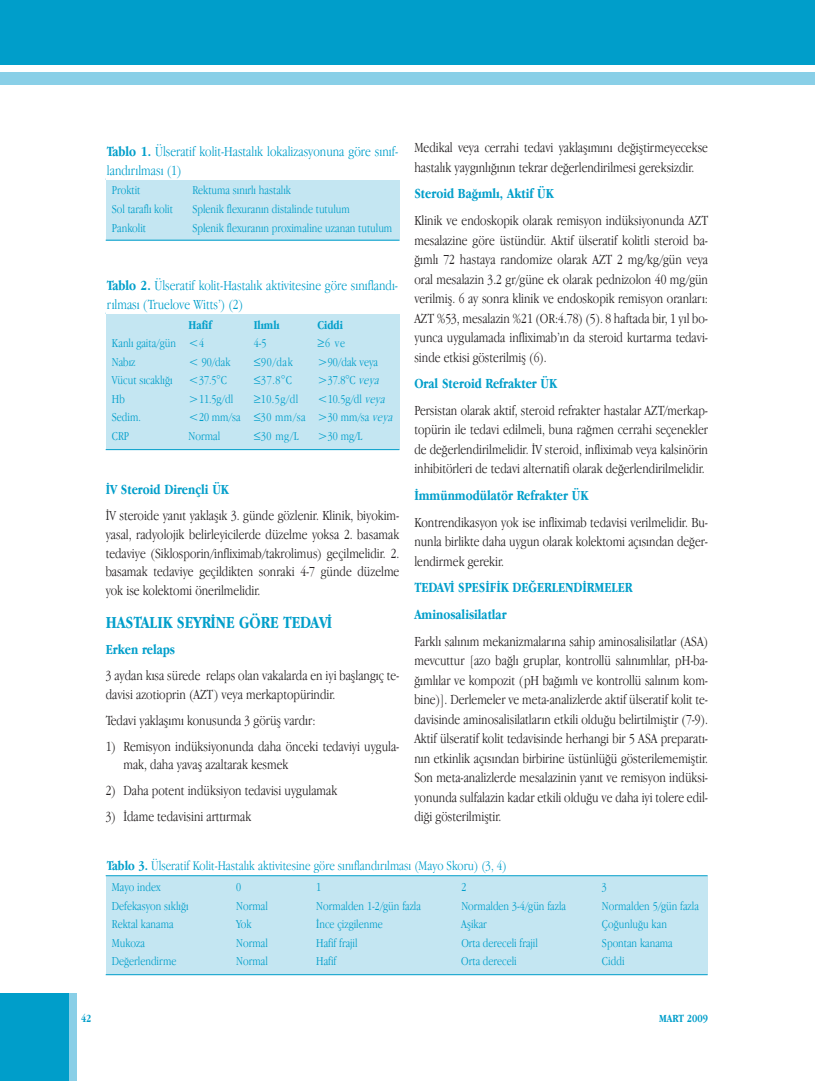
<style>
.page{position:relative;width:815px;height:1081px;background:#fff}
.page>*{position:absolute;margin:0;border:0;box-sizing:border-box;transform-origin:0 0}
.t1{font:700 17.5px "Apple Garamond";color:#009eca}
.t2{font:300 14.38px/19.5px "Apple Garamond";color:#231f20;text-align:justify}
.t3{font:300 14.38px/18.8px "Apple Garamond";color:#009eca}
.t4{font:700 14.38px/26.6px "Apple Garamond";color:#009eca}
.t5{font:300 13.75px "Apple Garamond";color:#009eca}
.t6{font:300 12.5px "Apple Garamond";color:#009eca}
.t7{font:700 12.5px "Apple Garamond";color:#009eca}
.t8{font:700 11.25px "Apple Garamond";color:#009eca}
.s1{font-weight:700}
.s2{font-style:italic}
</style>
<div class="page">
<div style="left:0;top:993px;width:70px;height:88px;background:#009eca"></div>
<div style="left:70px;top:993px;width:7px;height:88px;background:#89cfe7"></div>
<div style="left:0;top:0;width:814px;height:65px;background:#009eca"></div>
<div style="left:0;top:72px;width:814px;height:13px;background:#89cfe7"></div>
<div style="left:106px;top:179px;width:293px;height:62px;background:#c4e6f2"></div>
<hr style="left:106px;top:179px;width:293px;height:1px;background:#009eca">
<hr style="left:106px;top:240px;width:293px;height:1px;background:#009eca">
<div style="left:106px;top:313px;width:293px;height:137px;background:#c4e6f2"></div>
<hr style="left:106px;top:313px;width:293px;height:1px;background:#009eca">
<hr style="left:106px;top:449px;width:293px;height:1px;background:#009eca">
<div style="left:106px;top:876px;width:602px;height:98px;background:#c4e6f2"></div>
<hr style="left:106px;top:875px;width:602px;height:1px;background:#009eca">
<hr style="left:106px;top:974px;width:602px;height:1px;background:#009eca">
<p class="t3" style="left:107px;top:143px;width:293px"><span class="s1">Tablo 1.</span> Ülseratif kolit-Hastalık lokalizasyonuna göre sınıf&shy;landırılması (1)</p>
<p class="t6" style="left:112px;top:185px;width:30px">Proktit</p>
<p class="t6" style="left:192px;top:185px;width:100px">Rektuma sınırlı hastalık</p>
<p class="t6" style="left:112px;top:204px;width:63px">Sol taraflı kolit</p>
<p class="t6" style="left:192px;top:204px;width:159px">Splenik flexuranın distalinde tutulum</p>
<p class="t6" style="left:112px;top:222px;width:36px">Pankolit</p>
<p class="t6" style="left:192px;top:222px;width:201px">Splenik flexuranın proximaline uzanan tutulum</p>
<p class="t3" style="left:107px;top:277px;width:293px"><span class="s1">Tablo 2.</span> Ülseratif kolit-Hastalık aktivitesine göre sınıflandı&shy;rılması (Truelove Witts’) (2)</p>
<p class="t7" style="left:189px;top:319px;width:25px">Hafif</p>
<p class="t7" style="left:254px;top:319px;width:28px">Ilımlı</p>
<p class="t7" style="left:317px;top:319px;width:27px">Ciddi</p>
<p class="t6" style="left:112px;top:338px;width:94px">Kanlı gaita/gün &lt;4</p>
<p class="t6" style="left:254px;top:338px;width:14px">4-5</p>
<p class="t6" style="left:317px;top:338px;width:29px">≥6 ve</p>
<p class="t6" style="left:112px;top:357px;width:25px">Nabız</p>
<p class="t6" style="left:189px;top:357px;width:44px">&lt; 90/dak</p>
<p class="t6" style="left:254px;top:357px;width:41px">≤90/dak</p>
<p class="t6" style="left:317px;top:357px;width:62px">&gt;90/dak veya</p>
<p class="t6" style="left:112px;top:375px;width:62px">Vücut sıcaklığı</p>
<p class="t6" style="left:189px;top:375px;width:40px">&lt;37.5°C</p>
<p class="t6" style="left:254px;top:375px;width:40px">≤37.8°C</p>
<p class="t6" style="left:317px;top:375px;width:65px">&gt;37.8°C <span class="s2">veya</span></p>
<p class="t6" style="left:112px;top:394px;width:14px">Hb</p>
<p class="t6" style="left:189px;top:394px;width:46px">&gt;11.5g/dl</p>
<p class="t6" style="left:254px;top:394px;width:46px">≥10.5g/dl</p>
<p class="t6" style="left:317px;top:394px;width:71px">&lt;10.5g/dl <span class="s2">veya</span></p>
<p class="t6" style="left:112px;top:412px;width:31px">Sedim.</p>
<p class="t6" style="left:189px;top:412px;width:208px">&lt;20 mm/sa ≤30 mm/sa &gt;30 mm/sa <span class="s2">veya</span></p>
<p class="t6" style="left:112px;top:431px;width:19px">CRP</p>
<p class="t6" style="left:189px;top:431px;width:33px">Normal</p>
<p class="t6" style="left:254px;top:431px;width:46px">≤30 mg/L</p>
<p class="t6" style="left:317px;top:431px;width:46px">&gt;30 mg/L</p>
<p class="t4" style="left:106px;top:477px;width:125px">İV Steroid Dirençli ÜK</p>
<p class="t2" style="left:106px;top:507px;width:295px;line-height:18.8px">İV steroide yanıt yaklaşık 3. günde gözlenir. Klinik, biyokim&shy;yasal, radyolojik belirleyicilerde düzelme yoksa 2. basamak tedaviye (Siklosporin/infliximab/takrolimus) geçilmelidir. 2. basamak tedaviye geçildikten sonraki 4-7 günde düzelme yok ise kolektomi önerilmelidir.</p>
<p class="t1" style="left:106px;top:616px;width:228px">HASTALIK SEYRİNE GÖRE TEDAVİ</p>
<p class="t4" style="left:106px;top:637px;width:71px">Erken relaps</p>
<p class="t2" style="left:106px;top:667px;width:295px;line-height:18.8px">3 aydan kısa sürede relaps olan vakalarda en iyi başlangıç te&shy;davisi azotioprin (AZT) veya merkaptopürindir.</p>
<p class="t2" style="left:106px;top:711px;width:211px">Tedavi yaklaşımı konusunda 3 görüş vardır:</p>
<p class="t2" style="left:123px;top:738px;width:277px;line-height:18.8px;text-indent:-18px">1) Remisyon indüksiyonunda daha önceki tedaviyi uygula&shy;mak, daha yavaş azaltarak kesmek</p>
<p class="t2" style="left:106px;top:782px;width:233px">2) Daha potent indüksiyon tedavisi uygulamak</p>
<p class="t2" style="left:106px;top:808px;width:147px">3) İdame tedavisini arttırmak</p>
<p class="t2" style="left:414px;top:139px;width:295px">Medikal veya cerrahi tedavi yaklaşımını değiştirmeyecekse hastalık yaygınlığının tekrar değerlendirilmesi gereksizdir.</p>
<p class="t4" style="left:414px;top:182px;width:141px">Steroid Bağımlı, Aktif ÜK</p>
<p class="t2" style="left:414px;top:212px;width:295px">Klinik ve endoskopik olarak remisyon indüksiyonunda AZT mesalazine göre üstündür. Aktif ülseratif kolitli steroid ba&shy;ğımlı 72 hastaya randomize olarak AZT 2 mg/kg/gün veya oral mesalazin 3.2 gr/güne ek olarak pednizolon 40 mg/gün verilmiş. 6 ay sonra klinik ve endoskopik remisyon oranları:<br>AZT %53, mesalazin %21 (OR:4.78) (5). 8 haftada bir, 1 yıl bo&shy;yunca uygulamada infliximab’ın da steroid kurtarma tedavi&shy;sinde etkisi gösterilmiş (6).</p>
<p class="t4" style="left:414px;top:371px;width:144px">Oral Steroid Refrakter ÜK</p>
<p class="t2" style="left:414px;top:402px;width:295px">Persistan olarak aktif, steroid refrakter hastalar AZT/merkap&shy;topürin ile tedavi edilmeli, buna rağmen cerrahi seçenekler de değerlendirilmelidir. İV steroid, infliximab veya kalsinörin inhibitörleri de tedavi alternatifi olarak değerlendirilmelidir.</p>
<p class="t4" style="left:414px;top:483px;width:175px">İmmünmodülatör Refrakter ÜK</p>
<p class="t2" style="left:414px;top:513px;width:295px">Kontrendikasyon yok ise infliximab tedavisi verilmelidir. Bu&shy;nunla birlikte daha uygun olarak kolektomi açısından değer&shy;lendirmek gerekir.</p>
<p class="t4" style="left:414px;top:575px;width:220px">TEDAVİ SPESİFİK DEĞERLENDİRMELER<br>Aminosalisilatlar</p>
<p class="t2" style="left:414px;top:632px;width:295px">Farklı salınım mekanizmalarına sahip aminosalisilatlar (ASA) mevcuttur [azo bağlı gruplar, kontrollü salınımlılar, pH-ba&shy;ğımlılar ve kompozit (pH bağımlı ve kontrollü salınım kom&shy;bine)]. Derlemeler ve meta-analizlerde aktif ülseratif kolit te&shy;davisinde aminosalisilatların etkili olduğu belirtilmiştir (7-9).<br>Aktif ülseratif kolit tedavisinde herhangi bir 5 ASA preparatı&shy;nın etkinlik açısından birbirine üstünlüğü gösterilememiştir.<br>Son meta-analizlerde mesalazinin yanıt ve remisyon indüksi&shy;yonunda sulfalazin kadar etkili olduğu ve daha iyi tolere edil&shy;diği gösterilmiştir.</p>
<p class="t5" style="left:107px;top:860px;width:401px"><span class="s1">Tablo 3.</span> Ülseratif Kolit-Hastalık aktivitesine göre sınıflandırılması (Mayo Skoru) (3, 4)</p>
<p class="t6" style="left:112px;top:882px;width:50px">Mayo index</p>
<p class="t6" style="left:236px;top:882px;width:7px">0</p>
<p class="t6" style="left:316px;top:882px;width:7px">1</p>
<p class="t6" style="left:461px;top:882px;width:7px">2</p>
<p class="t6" style="left:602px;top:882px;width:7px">3</p>
<p class="t6" style="left:112px;top:900px;width:78px">Defekasyon sıklığı</p>
<p class="t6" style="left:236px;top:900px;width:33px">Normal</p>
<p class="t6" style="left:316px;top:900px;width:106px">Normalden 1-2/gün fazla</p>
<p class="t6" style="left:461px;top:900px;width:106px">Normalden 3-4/gün fazla</p>
<p class="t6" style="left:602px;top:900px;width:98px">Normalden 5/gün fazla</p>
<p class="t6" style="left:112px;top:919px;width:63px">Rektal kanama</p>
<p class="t6" style="left:236px;top:919px;width:17px">Yok</p>
<p class="t6" style="left:316px;top:919px;width:68px">İnce çizgilenme</p>
<p class="t6" style="left:461px;top:919px;width:27px">Aşikar</p>
<p class="t6" style="left:602px;top:919px;width:67px">Çoğunluğu kan</p>
<p class="t6" style="left:112px;top:937px;width:34px">Mukoza</p>
<p class="t6" style="left:236px;top:937px;width:33px">Normal</p>
<p class="t6" style="left:316px;top:937px;width:43px">Hafif frajil</p>
<p class="t6" style="left:461px;top:937px;width:78px">Orta dereceli frajil</p>
<p class="t6" style="left:602px;top:937px;width:72px">Spontan kanama</p>
<p class="t6" style="left:112px;top:956px;width:66px">Değerlendirme</p>
<p class="t6" style="left:236px;top:956px;width:33px">Normal</p>
<p class="t6" style="left:316px;top:956px;width:22px">Hafif</p>
<p class="t6" style="left:461px;top:956px;width:57px">Orta dereceli</p>
<p class="t6" style="left:602px;top:956px;width:24px">Ciddi</p>
<p class="t8" style="left:81px;top:1014px;width:12px">42</p>
<p class="t8" style="left:659px;top:1014px;width:50px">MART 2009</p>
</div>
